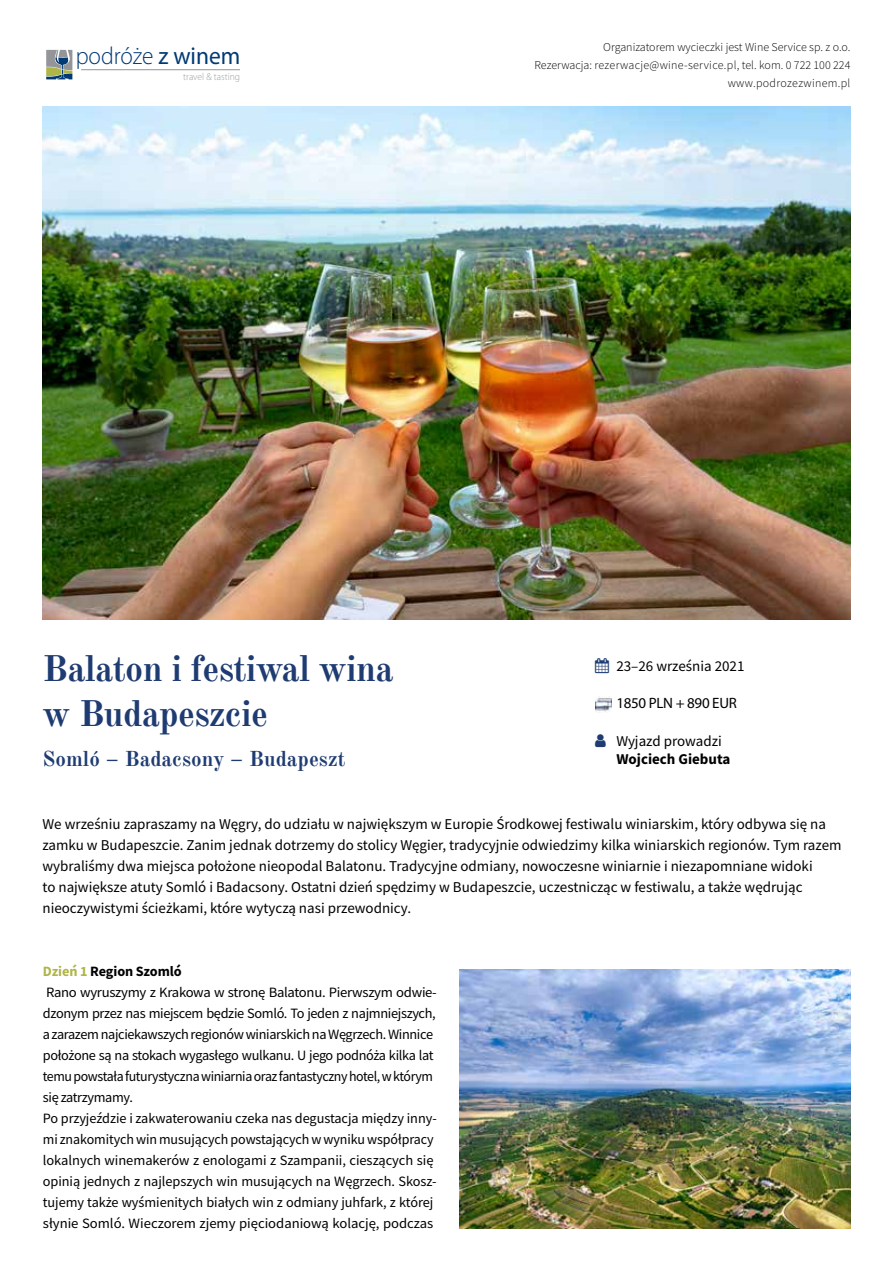
<style>
.page{position:relative;width:893px;height:1263px;background:#fff}
.page>*{position:absolute;margin:0;border:0;box-sizing:border-box;transform-origin:0 0}
.t1{font:700 36px/45px "Old Standard TT";letter-spacing:-.02em;color:#1f3c72}
.t2{font:300 24.6px "Myriad Pro";letter-spacing:-.005em;color:#003974;scale:.95 1}
.t3{font:700 21px "Old Standard TT";color:#1f3c72}
.t4{font:15px/21px "Source Sans Pro";color:#000}
.t5{font:700 15px "Source Sans Pro";color:#000}
.t6{font:15px "Myriad Pro";letter-spacing:-.02em;color:#000}
.t7{font:14.25px/21px "Source Sans Pro";letter-spacing:-.02em;color:#000}
.t8{font:300 12px/18px "Source Sans Pro";color:#000;text-align:right}
.t9{font:300 10.05px "Myriad Pro";color:#9d9fa2;scale:.95 1}
.s1{font-weight:400}
.s2{color:#1f3c72}
.s3{font-weight:700;color:#afb548}
.s4{font-weight:700}
</style>
<div class="page">
<svg style="left:46px;top:50px;width:26px;height:29px"></svg>
<hr style="left:81px;top:69px;width:159px;height:1px;background:#939598">
<img style="left:595px;top:697px;width:16px;height:15px">
<img style="left:43px;top:106px;width:807px;height:513px">
<img style="left:459px;top:969px;width:391px;height:259px">
<h2 class="t2" style="left:76px;top:42px;width:175px">podróże <span class="s1">z winem</span></h2>
<p class="t9" style="left:183px;top:71px;width:61px">travel &amp; tasting</p>
<p class="t8" style="left:534px;top:38px;width:317px">Organizatorem wycieczki jest Wine Service sp. z o.o.<br>Rezerwacja: rezerwacje@wine-service.pl, tel. kom. 0 722 100 224 www.podrozezwinem.pl</p>
<h1 class="t1" style="left:43px;top:646px;width:353px">Balaton i festiwal wina w Budapeszcie</h1>
<h3 class="t3" style="left:43px;top:746px;width:304px">Somló – Badacsony – Budapeszt</h3>
<p class="t4" style="left:595px;top:656px;width:151px"><span class="s2">▲</span> 23–26 września 2021</p>
<p class="t6" style="left:616px;top:694px;width:122px">1850 PLN + 890 EUR</p>
<p class="t4" style="left:616px;top:730px;width:107px">Wyjazd prowadzi</p>
<p class="t5" style="left:616px;top:748px;width:116px">Wojciech Giebuta</p>
<p class="t4" style="left:43px;top:814px;width:801px">We wrześniu zapraszamy na Węgry, do udziału w największym w Europie Środkowej festiwalu winiarskim, który odbywa się na zamku w Budapeszcie. Zanim jednak dotrzemy do stolicy Węgier, tradycyjnie odwiedzimy kilka winiarskich regionów. Tym razem wybraliśmy dwa miejsca położone nieopodal Balatonu. Tradycyjne odmiany, nowoczesne winiarnie i niezapomniane widoki<br>to największe atuty Somló i Badacsony. Ostatni dzień spędzimy w Budapeszcie, uczestnicząc w festiwalu, a także wędrując nieoczywistymi ścieżkami, które wytyczą nasi przewodnicy.</p>
<p class="t7" style="left:43px;top:961px;width:396px"><span class="s3">Dzień 1</span> <span class="s4">Region Szomló<br></span>Rano wyruszymy z Krakowa w stronę Balatonu. Pierwszym odwie&shy;dzonym przez nas miejscem będzie Somló. To jeden z najmniejszych, a zarazem najciekawszych regionów winiarskich na Węgrzech. Winnice położone są na stokach wygasłego wulkanu. U jego podnóża kilka lat temu powstała futurystyczna winiarnia oraz fantastyczny hotel, w którym się zatrzymamy.<br>Po przyjeździe i zakwaterowaniu czeka nas degustacja między inny&shy;mi znakomitych win musujących powstających w wyniku współpracy lokalnych winemakerów z enologami z Szampanii, cieszących się opinią jednych z najlepszych win musujących na Węgrzech. Skosz&shy;tujemy także wyśmienitych białych win z odmiany juhfark, z której słynie Somló. Wieczorem zjemy pięciodaniową kolację, podczas</p>
</div>
